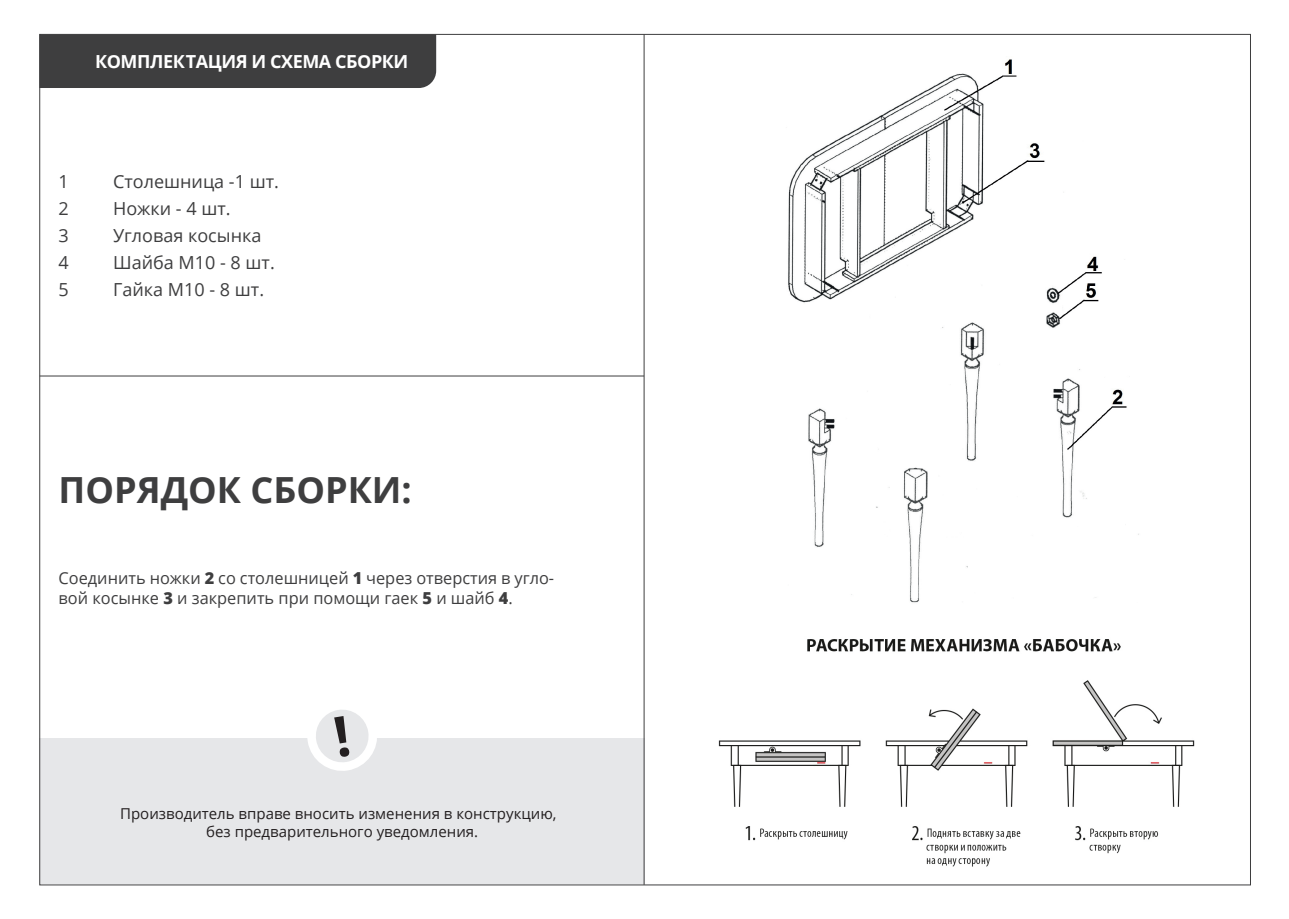
<style>
.page{position:relative;width:1289px;height:919px;background:#fff}
.page>*{position:absolute;margin:0;border:0;box-sizing:border-box;transform-origin:0 0}
.t1{font:700 36px "Open Sans";color:#3e3e3f}
.t2{font:18px/27px "Open Sans";color:#3e3e3f}
.t3{font:700 18px "Open Sans";letter-spacing:-.025em;color:#fff}
.t4{font:16.5px/19.8px "Open Sans";color:#3e3e3f}
.t5{font:15px/18px "Open Sans";color:#231f20;text-align:center}
.s1{font-weight:800}
</style>
<div class="page">
<div style="left:40px;top:738px;width:604px;height:146px;background:#e6e7e9"></div>
<div style="left:39px;top:34px;width:397px;height:54px;background:#3e3e3f"></div>
<img style="left:718px;top:639px;width:477px;height:228px">
<hr style="left:40px;top:376px;width:604px;height:1px;background:#3e3e3f">
<hr style="left:643px;top:34px;width:1px;height:850px;background:#3e3e3f">
<img style="left:788px;top:59px;width:351px;height:544px">
<svg style="left:307px;top:710px;width:70px;height:61px"></svg>
<p class="t3" style="left:95px;top:49px;width:315px">КОМПЛЕКТАЦИЯ И СХЕМА СБОРКИ</p>
<p class="t2" style="left:59px;top:168px;width:12px;text-align:justify">1<br>2<br>3<br>4<br>5</p>
<p class="t2" style="left:113px;top:168px;width:167px">Столешница -1 шт.<br>Ножки - 4 шт.<br>Угловая косынка<br>Шайба М10 - 8 шт.<br>Гайка М10 - 8 шт.</p>
<h1 class="t1" style="left:59px;top:464px;width:354px">ПОРЯДОК СБОРКИ:</h1>
<p class="t4" style="left:59px;top:567px;width:497px">Соединить ножки <span class="s1">2</span> со столешницей <span class="s1">1</span> через отверстия в угло&shy;вой косынке <span class="s1">3</span> и закрепить при помощи гаек <span class="s1">5</span> и шайб <span class="s1">4</span>.</p>
<p class="t5" style="left:120px;top:804px;width:438px">Производитель вправе вносить изменения в конструкцию, без предварительного уведомления.</p>
</div>
